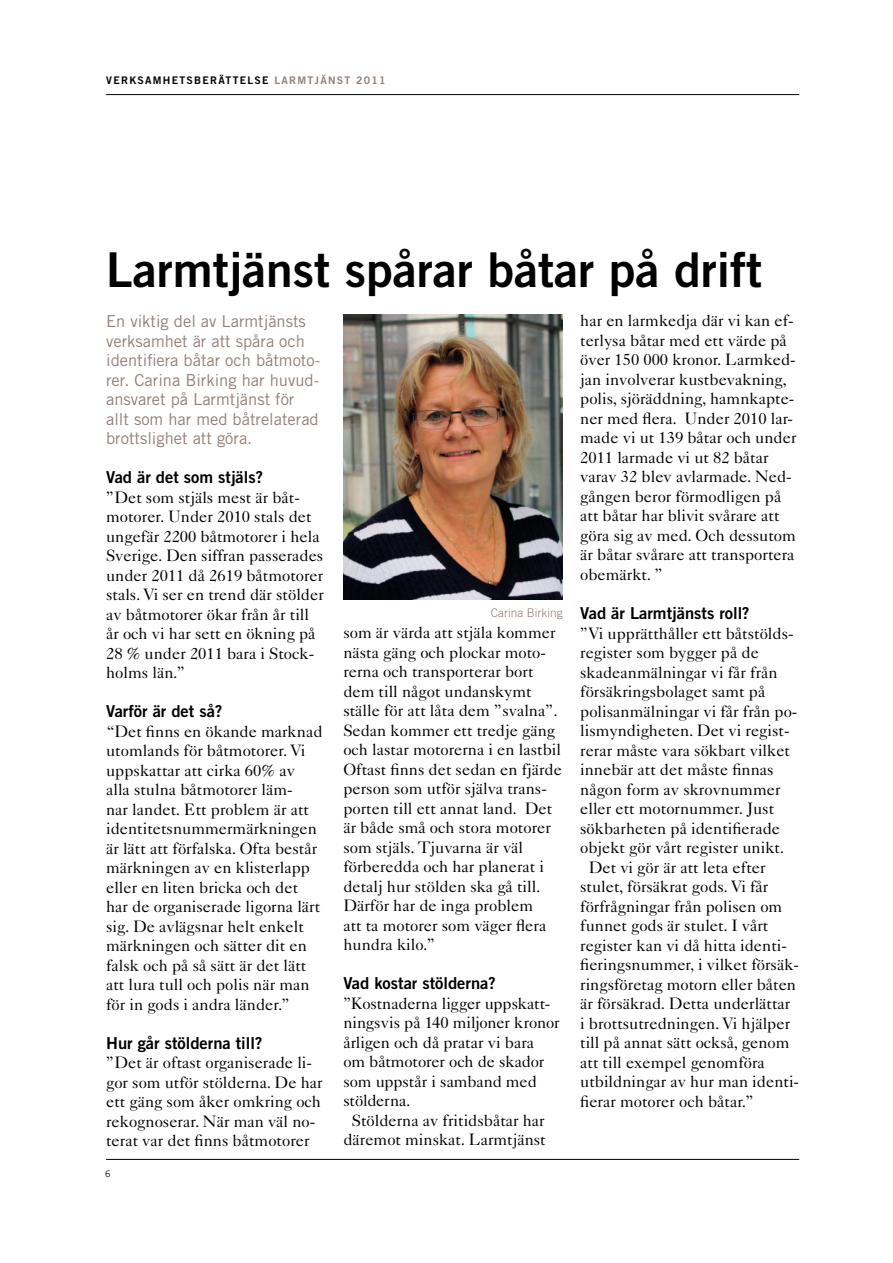
<style>
.page{position:relative;width:893px;height:1263px;background:#fff}
.page>*{position:absolute;margin:0;border:0;box-sizing:border-box;transform-origin:0 0}
.t1{font:48px "Trade Gothic LT Std Bd 2";color:#000}
.t2{font:16.5px/19.5px "Caslon 540 LT Std";color:#000}
.t3{font:16.5px/19.5px "Trade Gothic LT Std";color:#918078}
.t4{font:16.5px "Trade Gothic LT Std Bd 2";color:#000}
.t5{font:300 12px "Trade Gothic LT Std";color:#918078}
.t6{font:10.5px "Trade Gothic LT Std Bd 2";letter-spacing:.12em;color:#000}
.t7{font:9px "Trade Gothic LT Std";color:#000}
.s1{color:#918078}
</style>
<div class="page">
<hr style="left:106px;top:94px;width:693px;height:1px;background:#000">
<hr style="left:106px;top:1159px;width:693px;height:1px;background:#000">
<img style="left:344px;top:315px;width:219px;height:285px">
<p class="t6" style="left:106px;top:77px;width:281px">VERKSAMHETSBERÄTTELSE <span class="s1">LARMTJÄNST 2011</span></p>
<h1 class="t1" style="left:106px;top:252px;width:657px">Larmtjänst spårar båtar på drift</h1>
<p class="t3" style="left:106px;top:313px;width:216px">En viktig del av Larmtjänsts verksamhet är att spåra och identifiera båtar och båtmoto&shy;rer. Carina Birking har huvud&shy;ansvaret på Larmtjänst för allt som har med båtrelaterad brottslighet att göra.</p>
<p class="t4" style="left:106px;top:471px;width:158px">Vad är det som stjäls?</p>
<p class="t2" style="left:106px;top:489px;width:219px">”Det som stjäls mest är båt&shy;motorer. Under 2010 stals det ungefär 2200 båtmotorer i hela<br>Sverige. Den siffran passerades under 2011 då 2619 båtmotorer stals. Vi ser en trend där stölder av båtmotorer ökar från år till år och vi har sett en ökning på<br>28 % under 2011 bara i Stock&shy;holms län.”</p>
<p class="t4" style="left:106px;top:705px;width:118px">Varför är det så?</p>
<p class="t2" style="left:106px;top:723px;width:218px">“Det finns en ökande marknad utomlands för båtmotorer. Vi uppskattar att cirka 60% av alla stulna båtmotorer läm-<br>nar landet. Ett problem är att identitetsnummermärkningen är lätt att förfalska. Ofta består märkningen av en klisterlapp eller en liten bricka och det har de organiserade ligorna lärt sig. De avlägsnar helt enkelt märkningen och sätter dit en falsk och på så sätt är det lätt att lura tull och polis när man för in gods i andra länder.”</p>
<p class="t4" style="left:106px;top:1037px;width:158px">Hur går stölderna till?</p>
<p class="t2" style="left:106px;top:1054px;width:218px">”Det är oftast organiserade li&shy;gor som utför stölderna. De har ett gäng som åker omkring och rekognoserar. När man väl no&shy;terat var det finns båtmotorer</p>
<p class="t7" style="left:105px;top:1170px;width:7px">6</p>
<p class="t5" style="left:491px;top:608px;width:73px">Carina Birking</p>
<p class="t2" style="left:343px;top:624px;width:220px">som är värda att stjäla kommer nästa gäng och plockar moto&shy;rerna och transporterar bort dem till något undanskymt ställe för att låta dem ”svalna”.<br>Sedan kommer ett tredje gäng och lastar motorerna i en lastbil<br>Oftast finns det sedan en fjärde person som utför själva trans&shy;porten till ett annat land. Det är både små och stora motorer som stjäls. Tjuvarna är väl förberedda och har planerat i detalj hur stölden ska gå till.<br>Därför har de inga problem<br>att ta motorer som väger flera hundra kilo.”</p>
<p class="t4" style="left:343px;top:977px;width:154px">Vad kostar stölderna?</p>
<p class="t2" style="left:343px;top:995px;width:208px">”Kostnaderna ligger uppskatt-</p>
<p class="t2" style="left:343px;top:1014px;width:218px">ningsvis på 140 miljoner kronor</p>
<p class="t2" style="left:343px;top:1034px;width:192px">årligen och då pratar vi bara</p>
<p class="t2" style="left:343px;top:1053px;width:203px">om båtmotorer och de skador</p>
<p class="t2" style="left:343px;top:1073px;width:195px">som uppstår i samband med</p>
<p class="t2" style="left:343px;top:1092px;width:69px">stölderna.</p>
<p class="t2" style="left:352px;top:1112px;width:194px">Stölderna av fritidsbåtar har</p>
<p class="t2" style="left:343px;top:1131px;width:204px">däremot minskat. Larmtjänst</p>
<p class="t2" style="left:580px;top:313px;width:218px">har en larmkedja där vi kan ef&shy;terlysa båtar med ett värde på över 150 000 kronor. Larmked&shy;jan involverar kustbevakning, polis, sjöräddning, hamnkapte&shy;ner med flera. Under 2010 lar&shy;made vi ut 139 båtar och under<br>2011 larmade vi ut 82 båtar varav 32 blev avlarmade. Ned&shy;gången beror förmodligen på att båtar har blivit svårare att göra sig av med. Och dessutom är båtar svårare att transportera obemärkt. ”</p>
<p class="t4" style="left:580px;top:607px;width:171px">Vad är Larmtjänsts roll?</p>
<p class="t2" style="left:580px;top:625px;width:215px">”Vi upprätthåller ett båtstölds-</p>
<p class="t2" style="left:580px;top:644px;width:180px">register som bygger på de</p>
<p class="t2" style="left:580px;top:664px;width:199px">skadeanmälningar vi får från</p>
<p class="t2" style="left:580px;top:683px;width:187px">försäkringsbolaget samt på</p>
<p class="t2" style="left:580px;top:703px;width:219px">polisanmälningar vi får från po-</p>
<p class="t2" style="left:580px;top:722px;width:211px">lismyndigheten. Det vi regist-</p>
<p class="t2" style="left:580px;top:742px;width:211px">rerar måste vara sökbart vilket</p>
<p class="t2" style="left:580px;top:761px;width:195px">innebär att det måste finnas</p>
<p class="t2" style="left:580px;top:781px;width:202px">någon form av skrovnummer</p>
<p class="t2" style="left:580px;top:800px;width:196px">eller ett motornummer. Just</p>
<p class="t2" style="left:580px;top:820px;width:201px">sökbarheten på identifierade</p>
<p class="t2" style="left:580px;top:839px;width:205px">objekt gör vårt register unikt.</p>
<p class="t2" style="left:589px;top:859px;width:178px">Det vi gör är att leta efter</p>
<p class="t2" style="left:580px;top:878px;width:190px">stulet, försäkrat gods. Vi får</p>
<p class="t2" style="left:580px;top:898px;width:204px">förfrågningar från polisen om</p>
<p class="t2" style="left:580px;top:917px;width:190px">funnet gods är stulet. I vårt</p>
<p class="t2" style="left:580px;top:937px;width:208px">register kan vi då hitta identi-</p>
<p class="t2" style="left:580px;top:956px;width:220px">fieringsnummer, i vilket försäk-</p>
<p class="t2" style="left:580px;top:976px;width:217px">ringsföretag motorn eller båten</p>
<p class="t2" style="left:580px;top:995px;width:212px">är försäkrad. Detta underlättar</p>
<p class="t2" style="left:580px;top:1015px;width:211px">i brottsutredningen. Vi hjälper</p>
<p class="t2" style="left:580px;top:1034px;width:211px">till på annat sätt också, genom</p>
<p class="t2" style="left:580px;top:1054px;width:186px">att till exempel genomföra</p>
<p class="t2" style="left:580px;top:1073px;width:220px">utbildningar av hur man identi-</p>
<p class="t2" style="left:580px;top:1093px;width:175px">fierar motorer och båtar.”</p>
</div>
